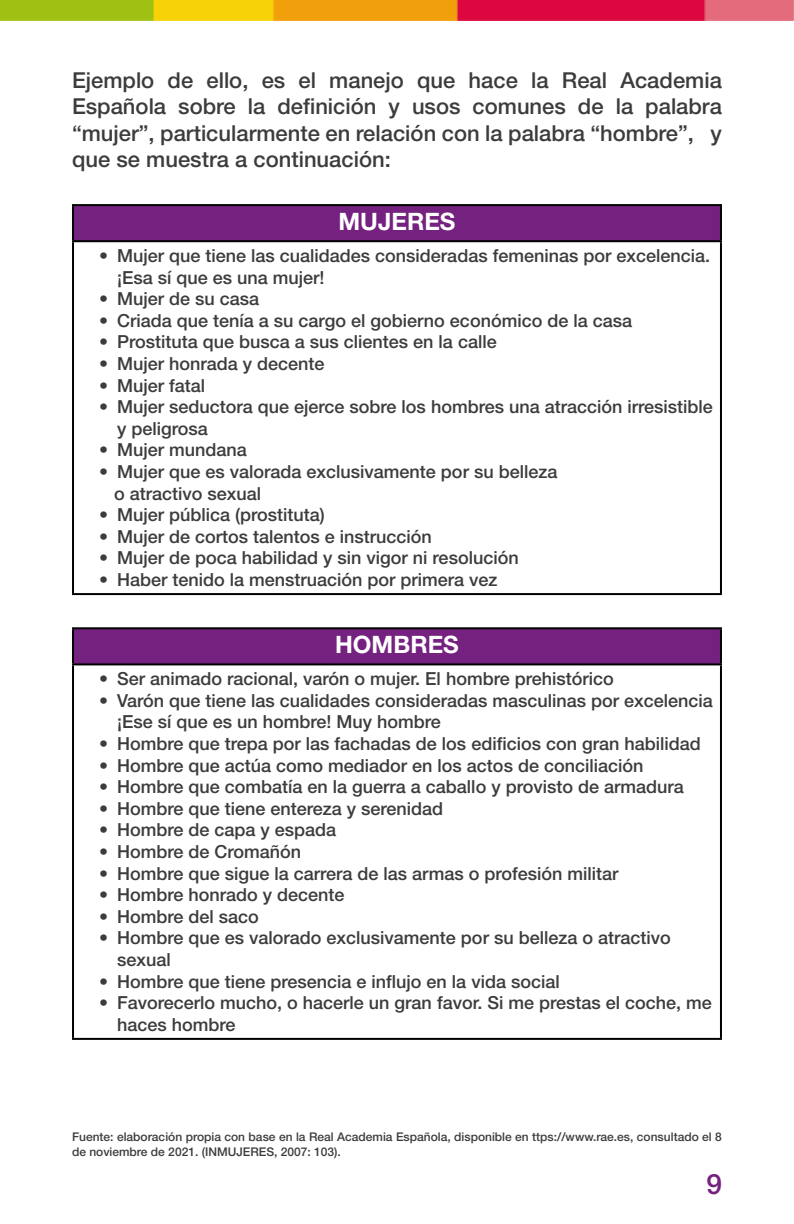
<style>
.page{position:relative;width:794px;height:1224px;background:#fff}
.page>*{position:absolute;margin:0;border:0;box-sizing:border-box;transform-origin:0 0}
.t1{font:500 28px "Helvetica Neue LT Std";color:#75217f}
.t2{font:700 24px "Helvetica Neue LT Std";color:#fff}
.t3{font:500 22px/26.4px "Helvetica Neue LT Std";color:#3c3c3c;text-align:justify}
.t4{font:500 18px/21.6px "Helvetica Neue LT Std";color:#3c3c3c}
.t5{font:500 12px/14.4px "Helvetica Neue LT Std";color:#3c3c3c}
</style>
<div class="page">
<img style="left:0;top:0;width:794px;height:20px">
<div style="left:73px;top:205px;width:648px;height:36px;background:#75217f"></div>
<hr style="left:72px;top:204px;width:650px;height:2px;background:#000">
<hr style="left:72px;top:206px;width:2px;height:34px;background:#000">
<hr style="left:720px;top:206px;width:2px;height:34px;background:#000">
<hr style="left:72px;top:240px;width:650px;height:2px;background:#000">
<hr style="left:72px;top:242px;width:2px;height:351px;background:#000">
<hr style="left:720px;top:242px;width:2px;height:351px;background:#000">
<hr style="left:72px;top:593px;width:650px;height:2px;background:#000">
<div style="left:73px;top:628px;width:648px;height:36px;background:#75217f"></div>
<hr style="left:72px;top:627px;width:650px;height:2px;background:#000">
<hr style="left:72px;top:629px;width:2px;height:34px;background:#000">
<hr style="left:720px;top:629px;width:2px;height:34px;background:#000">
<hr style="left:72px;top:663px;width:650px;height:2px;background:#000">
<hr style="left:72px;top:665px;width:2px;height:373px;background:#000">
<hr style="left:720px;top:665px;width:2px;height:373px;background:#000">
<hr style="left:72px;top:1038px;width:650px;height:2px;background:#000">
<p class="t3" style="left:72px;top:66px;width:651px">Ejemplo de ello, es el manejo que hace la Real Academia Española sobre la definición y usos comunes de la palabra “mujer”, particularmente en relación con la palabra “hombre”, y que se muestra a continuación:</p>
<h2 class="t2" style="left:338px;top:207px;width:118px">MUJERES</h2>
<p class="t4" style="left:117px;top:245px;width:594px;text-indent:-18px">• Mujer que tiene las cualidades consideradas femeninas por excelencia. ¡Esa sí que es una mujer!</p>
<p class="t4" style="left:99px;top:288px;width:162px">• Mujer de su casa</p>
<p class="t4" style="left:99px;top:310px;width:534px">• Criada que tenía a su cargo el gobierno económico de la casa</p>
<p class="t4" style="left:99px;top:331px;width:399px">• Prostituta que busca a sus clientes en la calle</p>
<p class="t4" style="left:99px;top:353px;width:227px">• Mujer honrada y decente</p>
<p class="t4" style="left:99px;top:374px;width:108px">• Mujer fatal</p>
<p class="t4" style="left:117px;top:396px;width:597px;text-indent:-18px">• Mujer seductora que ejerce sobre los hombres una atracción irresistible y peligrosa</p>
<p class="t4" style="left:99px;top:439px;width:149px">• Mujer mundana</p>
<p class="t4" style="left:114px;top:461px;width:445px;text-indent:-15px">• Mujer que es valorada exclusivamente por su belleza o atractivo sexual</p>
<p class="t4" style="left:99px;top:504px;width:227px">• Mujer pública (prostituta)</p>
<p class="t4" style="left:99px;top:526px;width:334px">• Mujer de cortos talentos e instrucción</p>
<p class="t4" style="left:99px;top:547px;width:421px">• Mujer de poca habilidad y sin vigor ni resolución</p>
<p class="t4" style="left:99px;top:569px;width:400px">• Haber tenido la menstruación por primera vez</p>
<h2 class="t2" style="left:335px;top:630px;width:125px">HOMBRES</h2>
<p class="t4" style="left:99px;top:668px;width:516px">• Ser animado racional, varón o mujer. El hombre prehistórico</p>
<p class="t4" style="left:117px;top:690px;width:597px;text-indent:-18px">• Varón que tiene las cualidades consideradas masculinas por excelencia ¡Ese sí que es un hombre! Muy hombre</p>
<p class="t4" style="left:99px;top:733px;width:603px">• Hombre que trepa por las fachadas de los edificios con gran habilidad</p>
<p class="t4" style="left:99px;top:754px;width:546px">• Hombre que actúa como mediador en los actos de conciliación</p>
<p class="t4" style="left:99px;top:776px;width:586px">• Hombre que combatía en la guerra a caballo y provisto de armadura</p>
<p class="t4" style="left:99px;top:798px;width:346px">• Hombre que tiene entereza y serenidad</p>
<p class="t4" style="left:99px;top:819px;width:239px">• Hombre de capa y espada</p>
<p class="t4" style="left:99px;top:841px;width:204px">• Hombre de Cromañón</p>
<p class="t4" style="left:99px;top:862px;width:521px">• Hombre que sigue la carrera de las armas o profesión militar</p>
<p class="t4" style="left:99px;top:884px;width:247px">• Hombre honrado y decente</p>
<p class="t4" style="left:99px;top:906px;width:161px">• Hombre del saco</p>
<p class="t4" style="left:117px;top:927px;width:555px;text-indent:-18px">• Hombre que es valorado exclusivamente por su belleza o atractivo sexual</p>
<p class="t4" style="left:99px;top:970px;width:462px">• Hombre que tiene presencia e influjo en la vida social</p>
<p class="t4" style="left:117px;top:992px;width:596px;text-indent:-18px">• Favorecerlo mucho, o hacerle un gran favor. Si me prestas el coche, me haces hombre</p>
<p class="t5" style="left:72px;top:1130px;width:651px">Fuente: elaboración propia con base en la Real Academia Española, disponible en ttps://www.rae.es, consultado el 8 de noviembre de 2021. (INMUJERES, 2007: 103).</p>
<h1 class="t1" style="left:706px;top:1167px;width:17px">9</h1>
</div>
